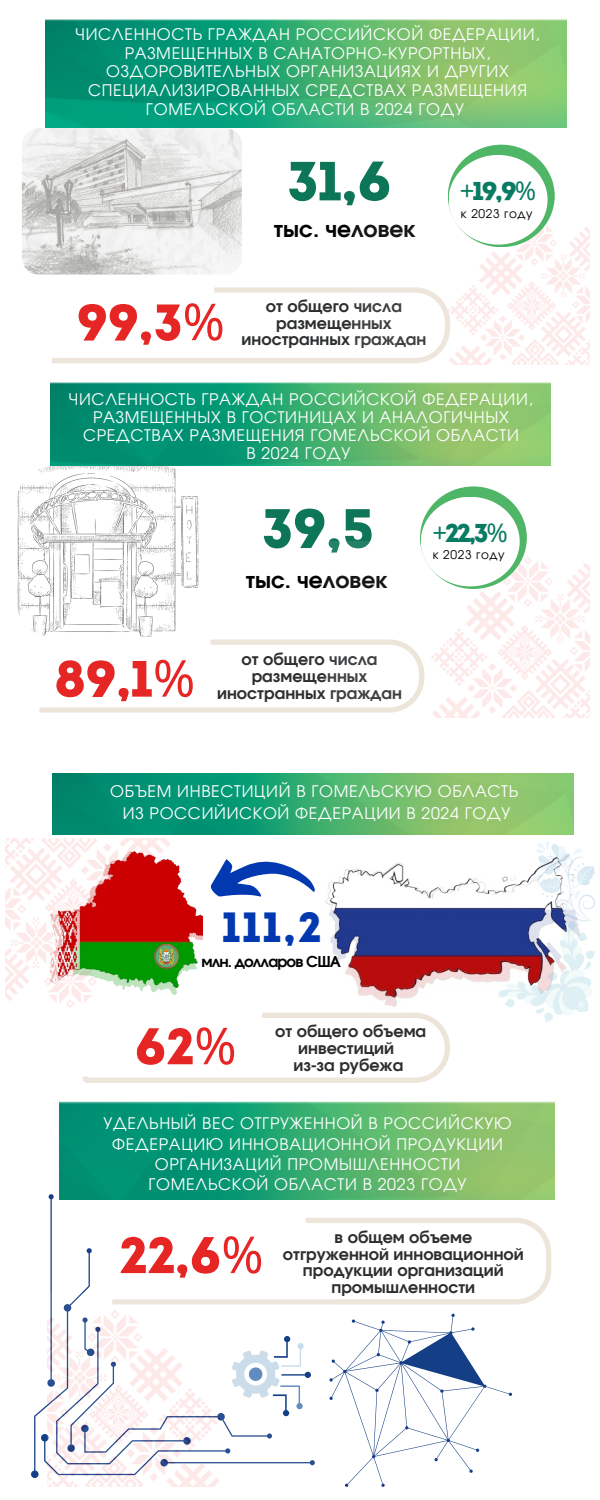
<style>
.page{position:relative;width:600px;height:1500px;background:#fff}
.page>*{position:absolute;margin:0;border:0;box-sizing:border-box;transform-origin:0 0}
.t1{font:55px "Intro";color:#0e7658}
.t2{font:51px "Intro";color:#e62525}
.t3{font:42.2px "Intro";color:#0239b0}
.t4{font:25.8px "Intro";color:#087b62}
.t5{font:700 22px "Evolventa";color:#000}
.t6{font:16px/18.8px "Evolventa";letter-spacing:.045em;color:#fff;text-align:center}
.t7{font:700 16px/16.5px "Evolventa";color:#2c2e30;text-align:center}
.t8{font:700 15px "Evolventa";letter-spacing:-.055em;color:#000}
.t9{font:12px "Evolventa";letter-spacing:.05em;color:#000}
.s1{font-family:"Noto Sans"}
</style>
<div class="page">
<img style="left:45px;top:19px;width:522px;height:109px">
<svg style="left:52px;top:287px;width:302px;height:76px"></svg>
<img style="left:51px;top:383px;width:500px;height:83px">
<img style="left:59px;top:1101px;width:496px;height:98px">
<svg style="left:315px;top:1218px;width:236px;height:87px"></svg>
<svg style="left:31px;top:1194px;width:284px;height:284px"></svg>
<img style="left:47px;top:1294px;width:290px;height:193px">
<svg style="left:232px;top:1336px;width:79px;height:80px"></svg>
<svg style="left:329px;top:1314px;width:183px;height:173px"></svg>
<img style="left:17px;top:467px;width:181px;height:170px;border-radius:34px">
<img style="left:22px;top:128px;width:220px;height:146px;border-radius:16px">
<img style="left:420px;top:545px;width:170px;height:173px">
<img style="left:354px;top:208px;width:236px;height:156px">
<svg style="left:39px;top:637px;width:388px;height:78px"></svg>
<div style="left:448px;top:145px;width:107px;height:102px;background:#4fb667;border-radius:50%"></div>
<div style="left:449px;top:155px;width:98px;height:90px;background:#fff;border-radius:50%"></div>
<svg style="left:420px;top:486px;width:107px;height:103px;background:#5cbb73"></svg>
<div style="left:421px;top:497px;width:99px;height:89px;background:#fff;border-radius:50%"></div>
<img style="left:53px;top:774px;width:521px;height:60px">
<img style="left:5px;top:839px;width:198px;height:169px">
<img style="left:51px;top:851px;width:151px;height:143px">
<img style="left:58px;top:851px;width:144px;height:137px">
<img style="left:152px;top:944px;width:29px;height:24px">
<svg style="left:211px;top:859px;width:104px;height:38px"></svg>
<img style="left:328px;top:862px;width:170px;height:145px">
<svg style="left:498px;top:841px;width:97px;height:181px"></svg>
<svg style="left:82px;top:1013px;width:368px;height:70px"></svg>
<p class="t6" style="left:76px;top:26px;width:466px">ЧИСЛЕННОСТЬ ГРАЖДАН РОССИЙСКОЙ ФЕДЕРАЦИИ, РАЗМЕЩЕННЫХ В САНАТОРНО-КУРОРТНЫХ, ОЗДОРОВИТЕЛЬНЫХ ОРГАНИЗАЦИЯХ И ДРУГИХ СПЕЦИАЛИЗИРОВАННЫХ СРЕДСТВАХ РАЗМЕЩЕНИЯ ГОМЕЛЬСКОЙ ОБЛАСТИ В 2024 ГОДУ</p>
<p class="t1" style="left:287px;top:159px;width:106px">31,6</p>
<h1 class="t5" style="left:274px;top:220px;width:143px">тыс. человек</h1>
<p class="t2" style="left:77px;top:302px;width:150px">99,3<span class="s1">%</span></p>
<p class="t7" style="left:242px;top:299px;width:186px">от общего числа размещенных иностранных граждан</p>
<p class="t4" style="left:460px;top:180px;width:78px"><span class="s1">+</span>19,9<span class="s1">%</span></p>
<p class="t9" style="left:461px;top:208px;width:73px">к 2023 году</p>
<h3 class="t6" style="left:69px;top:391px;width:466px;line-height:18px">ЧИСЛЕННОСТЬ ГРАЖДАН РОССИЙСКОЙ ФЕДЕРАЦИИ, РАЗМЕЩЕННЫХ В ГОСТИНИЦАХ И АНАЛОГИЧНЫХ СРЕДСТВАХ РАЗМЕЩЕНИЯ ГОМЕЛЬСКОЙ ОБЛАСТИ<br>В 2024 ГОДУ</h3>
<p class="t1" style="left:262px;top:506px;width:114px">39,5</p>
<h1 class="t5" style="left:246px;top:570px;width:143px">тыс. человек</h1>
<h5 class="t2" style="left:55px;top:658px;width:142px">89,1<span class="s1">%</span></h5>
<h4 class="t7" style="left:217px;top:651px;width:186px;line-height:17.2px">от общего числа размещенных иностранных граждан</h4>
<p class="t4" style="left:433px;top:522px;width:77px"><span class="s1">+</span>22,3<span class="s1">%</span></p>
<h1 class="t9" style="left:433px;top:549px;width:73px">к 2023 году</h1>
<p class="t6" style="left:110px;top:782px;width:410px;line-height:21.8px">ОБЪЕМ ИНВЕСТИЦИЙ В ГОМЕЛЬСКУЮ ОБЛАСТЬ<br>ИЗ РОССИЙИСКОЙ ФЕДЕРАЦИИ В 2024 ГОДУ</p>
<h1 class="t3" style="left:222px;top:911px;width:100px">111,2</h1>
<h5 class="t8" style="left:201px;top:955px;width:141px">млн. долларов США</h5>
<p class="t2" style="left:135px;top:1026px;width:103px">62<span class="s1">%</span></p>
<h3 class="t7" style="left:275px;top:1023px;width:153px;line-height:17.2px">от общего объема инвестиций</h3>
<h3 class="t7" style="left:294px;top:1058px;width:111px">из-за рубежа</h3>
<p class="t6" style="left:103px;top:1115px;width:410px;line-height:20.2px">УДЕЛЬНЫЙ ВЕС ОТГРУЖЕННОЙ В РОССИЙСКУЮ ФЕДЕРАЦИЮ ИННОВАЦИОННОЙ ПРОДУКЦИИ ОРГАНИЗАЦИЙ ПРОМЫШЛЕННОСТИ ГОМЕЛЬСКОЙ ОБЛАСТИ В 2023 ГОДУ</p>
<h4 class="t2" style="left:119px;top:1235px;width:146px">22,6<span class="s1">%</span></h4>
<p class="t7" style="left:283px;top:1230px;width:242px">в общем объеме отгруженной инновационной продукции организаций промышленности</p>
</div>
